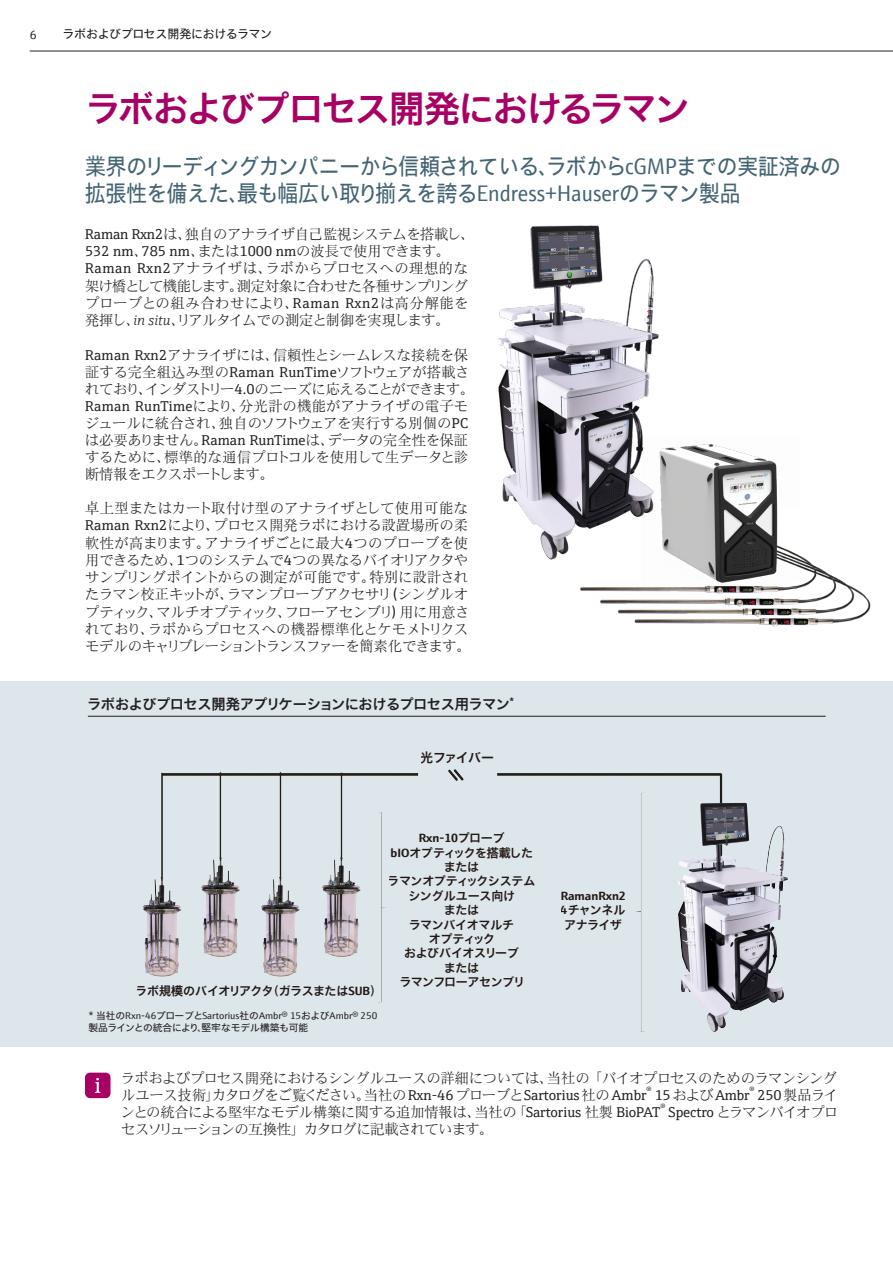
<style>
.page{position:relative;width:893px;height:1263px;background:#fff}
.page>*{position:absolute;margin:0;border:0;box-sizing:border-box;transform-origin:0 0}
.Inside_Headline{font:700 36px "E+H Sans JP";letter-spacing:-.07em;color:#a70164}
.Inside_Subheadline{font:22.5px/27px "E+H Sans JP";color:#446472;scale:.92 1}
.Copy_Default{font:14.25px/17.2px "E+H Serif JP";letter-spacing:-.01em;color:#231f20}
.Chart_Title{font:700 14.25px "E+H Sans JP";letter-spacing:-.04em;color:#231f20}
.Copy_Default-2{font:14.25px "E+H Serif JP";letter-spacing:-.05em;color:#231f20}
.t1{font:700 13.05px "E+H Sans JP";letter-spacing:-.055em;color:#231815}
.t2{font:700 12px/14.4px "E+H Sans JP";letter-spacing:-.025em;color:#231815;text-align:center}
.Topline_Inside{font:12px "E+H Sans JP";letter-spacing:-.035em;color:#231f20}
.Topline_Inside-2{font:12px "E+H Serif JP";color:#231f20}
.Copyright{font:9.75px/12px "E+H Sans JP";color:#231f20}
.Copy_Default-3{font:8.25px "E+H Serif JP";color:#231f20}
.s1{font-family:"E+H Serif";font-weight:300;font-style:italic}
</style>
<div class="page">
<hr style="left:30px;top:51px;width:863px;height:1px;background:#231f20">
<div style="left:0;top:682px;width:893px;height:365px;background:#dce6eb"></div>
<hr style="left:88px;top:716px;width:738px;height:1px;background:#231f20">
<img style="left:143px;top:769px;width:645px;height:262px">
<img style="left:498px;top:225px;width:161px;height:335px">
<img style="left:562px;top:420px;width:309px;height:207px">
<div style="left:85px;top:1073px;width:26px;height:25px;background:#a70164;border-radius:5px"></div>
<svg style="left:95px;top:1078px;width:5px;height:15px"></svg>
<p class="Topline_Inside-2" style="left:30px;top:26px;width:8px">6</p>
<p class="Topline_Inside" style="left:63px;top:27px;width:211px">ラボおよびプロセス開発におけるラマン</p>
<p class="Inside_Headline" style="left:85px;top:88px;width:607px">ラボおよびプロセス開発におけるラマン</p>
<p class="Inside_Subheadline" style="left:85px;top:152px;width:823px">業界のリーディングカンパニーから信頼されている、ラボからcGMPまでの実証済みの拡張性を備えた、最も幅広い取り揃えを誇るEndress+Hauserのラマン製品</p>
<p class="Copy_Default" style="left:85px;top:226px;width:391px">Raman Rxn2は、独自のアナライザ自己監視システムを搭載し、<br>532 nm、785 nm、または1000 nmの波長で使用できます。</p>
<p class="Copy_Default" style="left:85px;top:260px;width:385px;text-align:justify">Raman Rxn2アナライザは、ラボからプロセスへの理想的な架け橋として機能します。測定対象に合わせた各種サンプリングプローブとの組み合わせにより、Raman Rxn2は高分解能を発揮し、<span class="s1">in situ</span>、リアルタイムでの測定と制御を実現します。</p>
<p class="Copy_Default" style="left:85px;top:347px;width:391px">Raman Rxn2アナライザには、信頼性とシームレスな接続を保証する完全組込み型のRaman RunTimeソフトウェアが搭載されており、インダストリー4.0のニーズに応えることができます。Raman RunTimeにより、分光計の機能がアナライザの電子モジュールに統合され、独自のソフトウェアを実行する別個のPCは必要ありません。Raman RunTimeは、データの完全性を保証するために、標準的な通信プロトコルを使用して生データと診断情報をエクスポートします。</p>
<p class="Copy_Default" style="left:85px;top:500px;width:387px">卓上型またはカート取付け型のアナライザとして使用可能なRaman Rxn2により、プロセス開発ラボにおける設置場所の柔軟性が高まります。アナライザごとに最大4つのプローブを使用できるため、1つのシステムで4つの異なるバイオリアクタやサンプリングポイントからの測定が可能です。特別に設計されたラマン校正キットが、ラマンプローブアクセサリ（シングルオプティック、マルチオプティック、フローアセンブリ）用に用意されており、ラボからプロセスへの機器標準化とケモメトリクスモデルのキャリブレーショントランスファーを簡素化できます。</p>
<p class="Chart_Title" style="left:87px;top:696px;width:429px">ラボおよびプロセス開発アプリケーションにおけるプロセス用ラマン<sup>*</sup></p>
<p class="t1" style="left:421px;top:749px;width:75px">光ファイバー</p>
<p class="t2" style="left:388px;top:831px;width:149px">Rxn-10プローブ<br>bIOオプティックを搭載したまたは<br>ラマンオプティックシステムシングルユース向け<br>または<br>ラマンバイオマルチ<br>オプティック<br>およびバイオスリーブ<br>または<br>ラマンフローアセンブリ</p>
<p class="t2" style="left:561px;top:888px;width:67px;text-align:justify">RamanRxn2<br>4チャンネルアナライザ</p>
<p class="t2" style="left:136px;top:984px;width:247px">ラボ規模のバイオリアクタ（ガラスまたはSUB）</p>
<p class="Copyright" style="left:88px;top:1010px;width:291px">* 当社のRxn-46プローブとSartorius社のAmbr® 15およびAmbr® 250製品ラインとの統合により、堅牢なモデル構築も可能</p>
<p class="Copy_Default" style="left:121px;top:1069px;width:718px">ラボおよびプロセス開発におけるシングルユースの詳細については、当社の「バイオプロセスのためのラマンシングルユース技術」カタログをご覧ください。当社のRxn-46プローブとSartorius社のAmbr</p>
<p class="Copy_Default-3" style="left:647px;top:1083px;width:6px">®</p>
<p class="Copy_Default" style="left:655px;top:1086px;width:97px">15およびAmbr</p>
<p class="Copy_Default-3" style="left:749px;top:1083px;width:6px">®</p>
<p class="Copy_Default" style="left:757px;top:1086px;width:82px">250製品ライ</p>
<p class="Copy_Default" style="left:121px;top:1103px;width:541px">ンとの統合による堅牢なモデル構築に関する追加情報は、当社の「Sartorius 社製 BioPAT</p>
<p class="Copy_Default-3" style="left:660px;top:1100px;width:6px">®</p>
<p class="Copy_Default" style="left:669px;top:1103px;width:171px">Spectro とラマンバイオプロ</p>
<p class="Copy_Default-2" style="left:121px;top:1117px;width:374px">セスソリューションの互換性」カタログに記載されています。</p>
</div>
